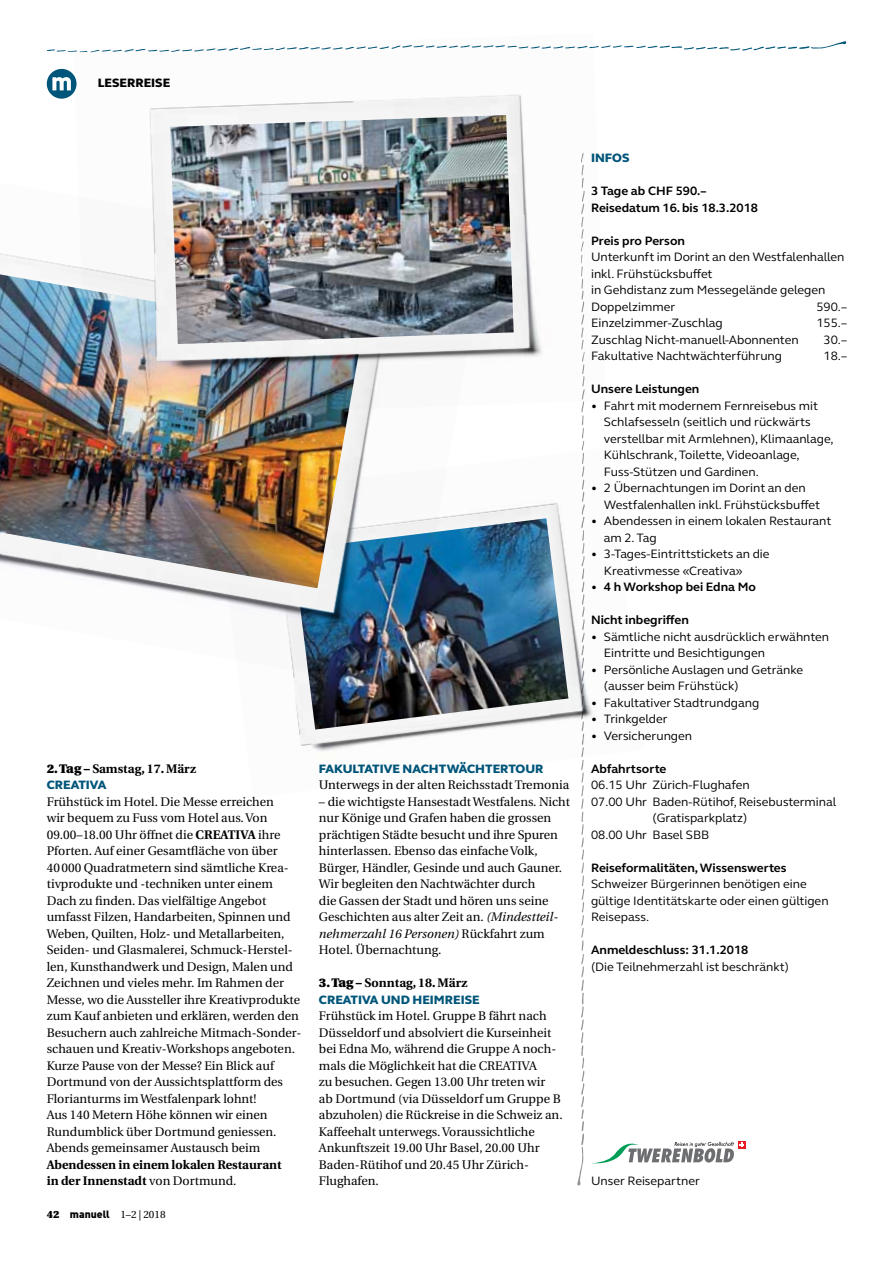
<style>
.page{position:relative;width:893px;height:1263px;background:#fff}
.page>*{position:absolute;margin:0;border:0;box-sizing:border-box;transform-origin:0 0}
.t1{font:12.45px/16.5px "Utopia";color:#000}
.t2{font:12.45px/16.5px "FS Elliot Pro";color:#000}
.t3{font:700 12.45px/16.5px "FS Elliot Pro";color:#000}
.t4{font:700 12.45px/16.5px "Utopia";color:#000}
.t5{font:800 12.45px "FS Elliot Pro";color:#00567a}
.t6{font:800 12.45px "FS Elliot Pro";color:#000}
.t7{font:10.5px "Utopia";color:#000}
.s1{font-weight:900}
.s2{font-weight:700}
.s3{font-weight:400}
.s4{font-family:"DIN";font-weight:900}
.s5{font-style:italic}
</style>
<div class="page">
<div style="left:47px;top:69px;width:30px;height:30px;background:#00567a;border-radius:50%"></div>
<svg style="left:52px;top:77px;width:19px;height:13px"></svg>
<svg style="left:47px;top:41px;width:799px;height:11px"></svg>
<div style="left:738px;top:1141px;width:7px;height:7px;background:#ed1b23"></div>
<svg style="left:595px;top:1141px;width:149px;height:22px"></svg>
<svg style="left:577px;top:419px;width:8px;height:766px"></svg>
<img style="left:299px;top:448px;width:294px;height:350px">
<img style="left:295px;top:518px;width:273px;height:211px">
<img style="left:0;top:253px;width:482px;height:437px">
<img style="left:0;top:274px;width:362px;height:314px">
<img style="left:74px;top:41px;width:532px;height:378px">
<img style="left:170px;top:115px;width:344px;height:229px">
<p class="t6" style="left:98px;top:75px;width:74px">LESERREISE</p>
<p class="t4" style="left:47px;top:760px;width:151px"><span class="s1">2. Tag –</span> Samstag, 17. März</p>
<p class="t5" style="left:47px;top:777px;width:61px">CREATIVA</p>
<p class="t1" style="left:47px;top:794px;width:256px">Frühstück im Hotel. Die Messe erreichen<br>wir bequem zu Fuss vom Hotel aus. Von 09.00–18.00 Uhr öffnet die <span class="s2">CREATIVA</span> ihre Pforten. Auf einer Gesamtfläche von über 40000 Quadratmetern sind sämtliche Krea&shy;tivprodukte und -techniken unter einem Dach zu finden. Das vielfältige Angebot umfasst Filzen, Handarbeiten, Spinnen und Weben, Quilten, Holz- und Metallarbeiten, Seiden- und Glasmalerei, Schmuck-Herstel&shy;len, Kunsthandwerk und Design, Malen und Zeichnen und vieles mehr. Im Rahmen der Messe, wo die Aussteller ihre Kreativprodukte zum Kauf anbieten und erklären, werden den Besuchern auch zahlreiche Mitmach-Sonder&shy;schauen und Kreativ-Workshops angeboten.<br>Kurze Pause von der Messe? Ein Blick auf Dortmund von der Aussichtsplattform des Florianturms im Westfalenpark lohnt!<br>Aus 140 Metern Höhe können wir einen Rundumblick über Dortmund geniessen.<br>Abends gemeinsamer Austausch beim</p>
<p class="t4" style="left:47px;top:1156px;width:236px">Abendessen in einem lokalen Restaurant in der Innenstadt <span class="s3">von Dortmund.</span></p>
<p class="t7" style="left:47px;top:1209px;width:120px"><span class="s1">42</span> <span class="s4">manuell</span> 1–2 | 2018</p>
<p class="t5" style="left:319px;top:760px;width:42px">FAKULTAT</p>
<p class="t5" style="left:380px;top:760px;width:33px">IVE NAC</p>
<p class="t5" style="left:429px;top:760px;width:116px">HTWÄCHTERTOUR</p>
<p class="t1" style="left:319px;top:777px;width:252px">Unterwegs in der alten Reichsstadt Tremonia</p>
<p class="t1" style="left:319px;top:793px;width:253px">– die wichtigste Hansestadt Westfalens. Nicht nur Könige und Grafen haben die grossen prächtigen Städte besucht und ihre Spuren hinterlassen. Ebenso das einfache Volk, Bürger, Händler, Gesinde und auch Gauner.<br>Wir begleiten den Nachtwächter durch<br>die Gassen der Stadt und hören uns seine Geschichten aus alter Zeit an. <span class="s5">(Mindestteil&shy;nehmerzahl 16 Personen)</span> Rückfahrt zum Hotel. Übernachtung.</p>
<p class="t4" style="left:319px;top:975px;width:150px"><span class="s1">3. Tag –</span> Sonntag, 18. März</p>
<p class="t5" style="left:319px;top:991px;width:162px">CREATIVA UND HEIMREISE</p>
<p class="t1" style="left:319px;top:1008px;width:245px">Frühstück im Hotel. Gruppe B fährt nach Düsseldorf und absolviert die Kurseinheit bei Edna Mo, während die Gruppe A noch&shy;mals die Möglichkeit hat die CREATIVA<br>zu besuchen. Gegen 13.00 Uhr treten wir<br>ab Dortmund (via Düsseldorf um Gruppe B abzuholen) die Rückreise in die Schweiz an.<br>Kaffeehalt unterwegs. Voraussichtliche Ankunftszeit 19.00 Uhr Basel, 20.00 Uhr Baden-Rütihof und 20.45 Uhr Zürich-Flughafen.</p>
<p class="t5" style="left:591px;top:150px;width:40px">INFOS</p>
<p class="t3" style="left:591px;top:183px;width:169px">3 Tage ab CHF 590.–<br>Reisedatum 16. bis 18.3.2018</p>
<p class="t3" style="left:591px;top:232px;width:95px">Preis pro Person</p>
<p class="t2" style="left:591px;top:249px;width:255px">Unterkunft im Dorint an den Westfalenhallen inkl. Frühstücksbuffet<br>in Gehdistanz zum Messegelände gelegen<br>Doppelzimmer</p>
<p class="t2" style="left:816px;top:298px;width:32px">590.–</p>
<p class="t2" style="left:591px;top:314px;width:133px">Einzelzimmer-Zuschlag</p>
<p class="t2" style="left:816px;top:314px;width:32px">155.–</p>
<p class="t2" style="left:591px;top:331px;width:209px">Zuschlag Nicht-manuell-Abonnenten</p>
<p class="t2" style="left:824px;top:331px;width:25px">30.–</p>
<p class="t2" style="left:591px;top:347px;width:193px">Fakultative Nachtwächterführung</p>
<p class="t2" style="left:824px;top:347px;width:25px">18.–</p>
<p class="t3" style="left:591px;top:381px;width:110px">Unsere Leistungen</p>
<p class="t2" style="left:604px;top:397px;width:231px;text-indent:-13px">• Fahrt mit modernem Fernreisebus mit Schlafsesseln (seitlich und rückwärts verstellbar mit Armlehnen), Klimaanlage, Kühlschrank, Toilette, Videoanlage, Fuss-Stützen und Gardinen.</p>
<p class="t2" style="left:604px;top:479px;width:218px;text-indent:-13px">• 2 Übernachtungen im Dorint an den<br>Westfalenhallen inkl. Frühstücksbuffet</p>
<p class="t2" style="left:604px;top:512px;width:229px;text-indent:-13px">• Abendessen in einem lokalen Restaurant am 2.Tag</p>
<p class="t2" style="left:604px;top:545px;width:167px;text-indent:-13px">• 3-Tages-Eintrittstickets an die<br>Kreativmesse «Creativa»</p>
<p class="t3" style="left:591px;top:579px;width:166px">• 4 h Workshop bei Edna Mo</p>
<p class="t3" style="left:591px;top:612px;width:99px">Nicht inbegriffen</p>
<p class="t2" style="left:604px;top:628px;width:227px;text-indent:-13px">• Sämtliche nicht ausdrücklich erwähnten<br>Eintritte und Besichtigungen</p>
<p class="t2" style="left:604px;top:661px;width:201px;text-indent:-13px">• Persönliche Auslagen und Getränke (ausser beim Frühstück)</p>
<p class="t2" style="left:591px;top:694px;width:170px">• Fakultativer Stadtrundgang</p>
<p class="t2" style="left:591px;top:710px;width:78px">• Trinkgelder</p>
<p class="t2" style="left:591px;top:727px;width:103px">• Versicherungen</p>
<p class="t3" style="left:591px;top:760px;width:77px">Abfahrtsorte</p>
<p class="t2" style="left:591px;top:776px;width:160px">06.15 Uhr Zürich-Flughafen</p>
<p class="t2" style="left:591px;top:793px;width:247px">07.00 Uhr Baden-Rütihof, Reisebusterminal</p>
<p class="t2" style="left:653px;top:809px;width:96px">(Gratisparkplatz)</p>
<p class="t2" style="left:591px;top:826px;width:120px">08.00 Uhr Basel SBB</p>
<p class="t3" style="left:591px;top:859px;width:197px">Reiseformalitäten,Wissenswertes</p>
<p class="t2" style="left:591px;top:875px;width:239px">Schweizer Bürgerinnen benötigen eine gültige Identitätskarte oder einen gültigen<br>Reisepass.</p>
<p class="t3" style="left:591px;top:942px;width:159px">Anmeldeschluss: 31.1.2018</p>
<p class="t2" style="left:591px;top:958px;width:199px">(Die Teilnehmerzahl ist beschränkt)</p>
<p class="t2" style="left:591px;top:1173px;width:110px">Unser Reisepartner</p>
</div>
